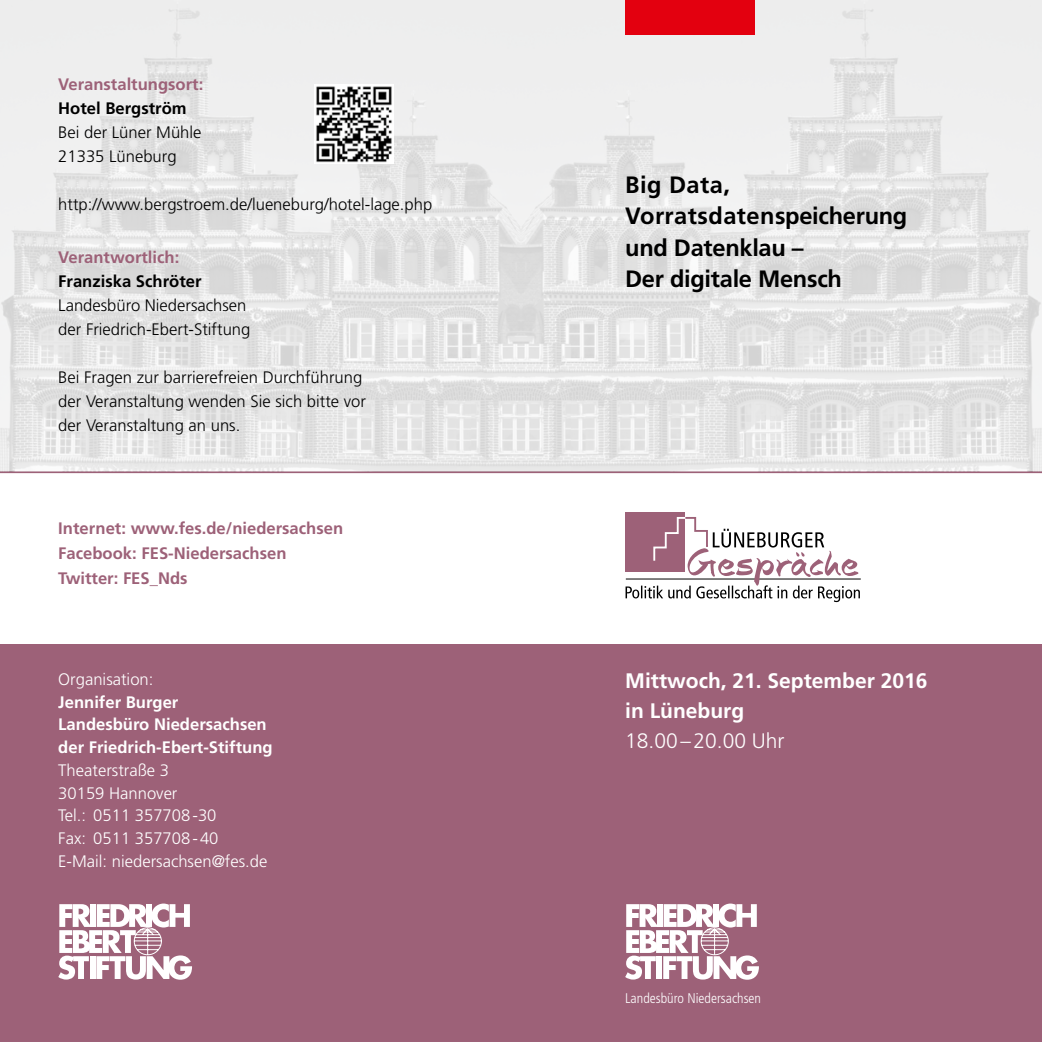
<style>
.page{position:relative;width:1042px;height:1042px;background:#fff}
.page>*{position:absolute;margin:0;border:0;box-sizing:border-box;transform-origin:0 0}
.t1{font:700 23.62px/31.5px "Frutiger CE";letter-spacing:-.01em;color:#000}
.t2{font:700 21px/29.8px "Frutiger";color:#fff}
.t3{font:300 16.62px/24px "Frutiger";color:#000}
.t4{font:300 16.62px/22.8px "Frutiger";color:#fff}
.t5{font:700 16.62px/25.4px "Frutiger";color:#9d6178}
.t6{font:300 condensed 14px "Frutiger";color:#fff}
.s1{font-weight:700;color:#9d6178}
.s2{font-weight:700}
.s3{font-weight:300}
</style>
<div class="page">
<div style="left:0;top:644px;width:1042px;height:398px;background:#9d6178"></div>
<hr style="left:0;top:471px;width:1042px;height:2px;background:#9d6178">
<hr style="left:626px;top:578px;width:235px;height:1px;background:#000">
<div style="left:625px;top:512px;width:60px;height:60px;background:#9d6178"></div>
<svg style="left:625px;top:517px;width:235px;height:85px"></svg>
<img style="left:0;top:0;width:1042px;height:471px">
<svg style="left:625px;top:903px;width:134px;height:76px"></svg>
<svg style="left:58px;top:903px;width:134px;height:76px"></svg>
<div style="left:625px;top:0;width:129px;height:35px;background:#e3000f"></div>
<img style="left:315px;top:84px;width:78px;height:79px">
<p class="t3" style="left:58px;top:73px;width:147px"><span class="s1">Veranstaltungsort:<br></span><span class="s2">Hotel Bergström<br></span>Bei der Lüner Mühle<br>21335 Lüneburg</p>
<p class="t3" style="left:58px;top:193px;width:375px">http://www.bergstroem.de/lueneburg/hotel-lage.php</p>
<p class="t3" style="left:58px;top:245px;width:194px"><span class="s1">Verantwortlich:<br></span><span class="s2">Franziska Schröter<br></span>Landesbüro Niedersachsen der Friedrich-Ebert-Stiftung</p>
<p class="t3" style="left:58px;top:365px;width:309px">Bei Fragen zur barrierefreien Durchführung der Veranstaltung wenden Sie sich bitte vor der Veranstaltung an uns.</p>
<p class="t5" style="left:58px;top:515px;width:286px">Internet: www.fes.de/niedersachsen<br>Facebook: FES-Niedersachsen<br>Twitter: FES_Nds</p>
<p class="t4" style="left:58px;top:668px;width:216px">Organisation:<br><span class="s2">Jennifer Burger<br>Landesbüro Niedersachsen der Friedrich-Ebert-Stiftung<br></span>Theaterstraße 3<br>30159 Hannover<br>Tel.: 0511 357708-30<br>Fax: 0511 357708-40<br>E-Mail: niedersachsen@fes.de</p>
<p class="t1" style="left:625px;top:169px;width:284px">Big Data,<br>Vorratsdatenspeicherung und Datenklau –<br>Der digitale Mensch</p>
<p class="t2" style="left:625px;top:666px;width:304px">Mittwoch, 21. September 2016 in Lüneburg<br><span class="s3">18.00–20.00 Uhr</span></p>
<p class="t6" style="left:625px;top:990px;width:137px">Landesbüro Niedersachsen</p>
</div>
